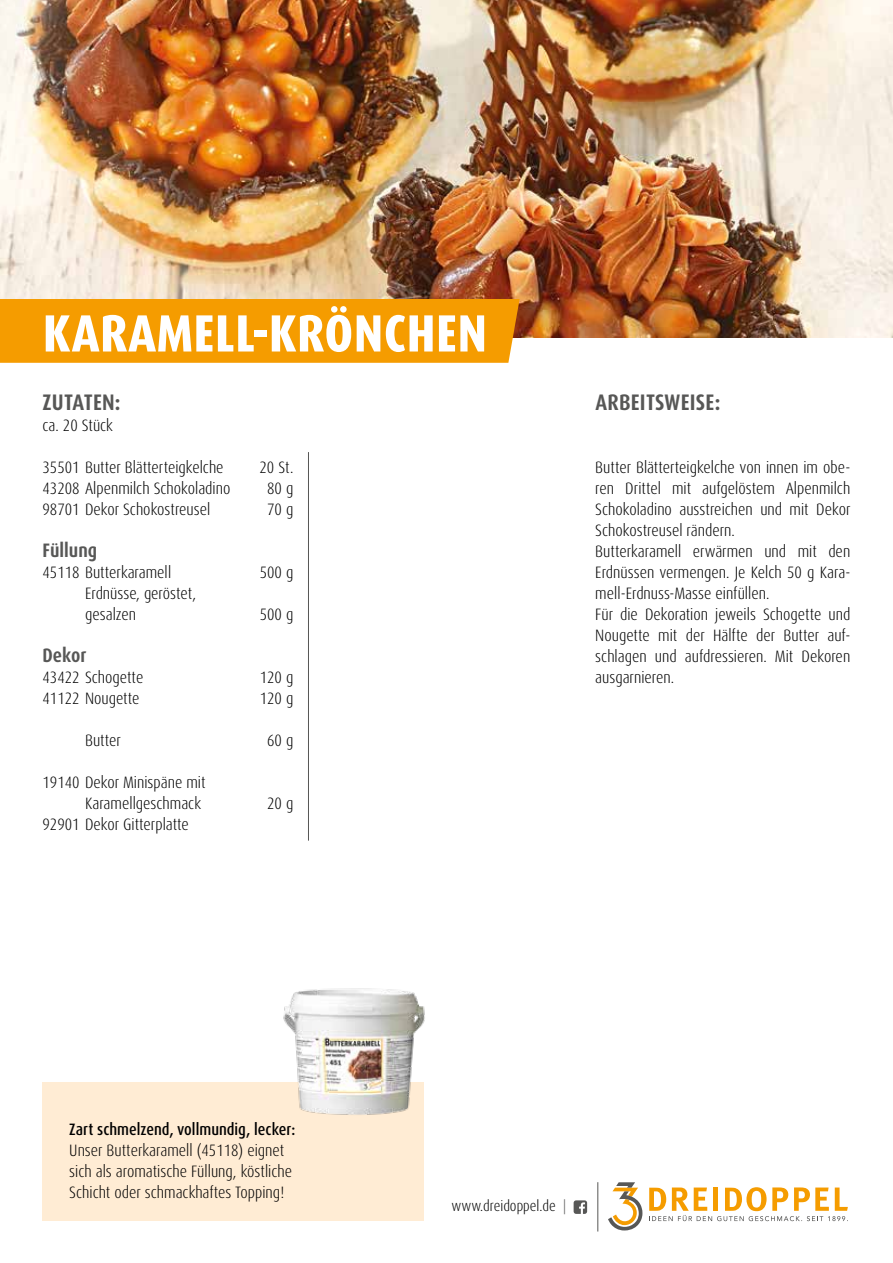
<style>
.page{position:relative;width:893px;height:1263px;background:#fff}
.page>*{position:absolute;margin:0;border:0;box-sizing:border-box;transform-origin:0 0}
.t1{font:800 condensed 52.5px "Dax Pro";letter-spacing:.01em;color:#fff}
.t2{font:700 condensed 22.5px "Dax Pro";letter-spacing:.01em;color:#575756}
.t3{font:700 condensed 19.5px "Dax Pro";color:#575756}
.t4{font:300 condensed 16.5px/21px "Dax Pro";color:#000}
.t5{font:500 condensed 16.5px "Dax Pro";color:#000}
.t6{font:300 condensed 15px "Dax Pro";color:#000}
.s1{color:#575756}
</style>
<div class="page">
<img style="left:0;top:0;width:893px;height:337px">
<svg style="left:574px;top:1200px;width:13px;height:14px"></svg>
<svg style="left:649px;top:1187px;width:199px;height:34px"></svg>
<svg style="left:608px;top:1182px;width:34px;height:48px"></svg>
<hr style="left:597px;top:1182px;width:1px;height:49px;background:#575756">
<hr style="left:308px;top:452px;width:1px;height:389px;background:#575756">
<div style="left:43px;top:1082px;width:381px;height:138px;background:#ffecd4"></div>
<img style="left:283px;top:988px;width:142px;height:127px">
<div style="left:0;top:299px;width:520px;height:64px;background:#f59c00"></div>
<h1 class="t1" style="left:43px;top:299px;width:446px">KARAMELL-KRÖNCHEN</h1>
<h2 class="t2" style="left:43px;top:388px;width:79px">ZUTATEN:</h2>
<p class="t4" style="left:43px;top:415px;width:72px">ca. 20 Stück</p>
<p class="t4" style="left:43px;top:457px;width:183px">35501 Butter Blätterteigkelche</p>
<p class="t4" style="left:260px;top:457px;width:35px">20 St.</p>
<p class="t4" style="left:43px;top:478px;width:189px">43208 Alpenmilch Schokoladino</p>
<p class="t4" style="left:267px;top:478px;width:28px">80 g</p>
<p class="t4" style="left:43px;top:499px;width:169px">98701 Dekor Schokostreusel</p>
<p class="t4" style="left:267px;top:499px;width:28px">70 g</p>
<p class="t3" style="left:43px;top:538px;width:56px">Füllung</p>
<p class="t4" style="left:43px;top:562px;width:130px">45118 Butterkaramell</p>
<p class="t4" style="left:260px;top:562px;width:35px">500 g</p>
<p class="t4" style="left:85px;top:583px;width:113px">Erdnüsse, geröstet, gesalzen</p>
<p class="t4" style="left:260px;top:604px;width:35px">500 g</p>
<p class="t3" style="left:43px;top:643px;width:45px">Dekor</p>
<p class="t4" style="left:43px;top:667px;width:102px">43422 Schogette</p>
<p class="t4" style="left:260px;top:667px;width:35px">120 g</p>
<p class="t4" style="left:43px;top:688px;width:99px">41122 Nougette</p>
<p class="t4" style="left:260px;top:688px;width:35px">120 g</p>
<p class="t4" style="left:85px;top:730px;width:37px">Butter</p>
<p class="t4" style="left:267px;top:730px;width:28px">60 g</p>
<p class="t4" style="left:43px;top:772px;width:165px;text-align:right">19140 Dekor Minispäne mit<br>Karamellgeschmack</p>
<p class="t4" style="left:267px;top:793px;width:28px">20 g</p>
<p class="t4" style="left:43px;top:814px;width:148px">92901 Dekor Gitterplatte</p>
<h2 class="t2" style="left:595px;top:388px;width:127px">ARBEITSWEISE:</h2>
<p class="t4" style="left:595px;top:457px;width:257px">Butter Blätterteigkelche von innen im obe&shy;ren Drittel mit aufgelöstem Alpenmilch Schokoladino ausstreichen und mit Dekor Schokostreusel rändern.<br>Butterkaramell erwärmen und mit den Erdnüssen vermengen. Je Kelch 50 g Kara&shy;mell-Erdnuss-Masse einfüllen.<br>Für die Dekoration jeweils Schogette und Nougette mit der Hälfte der Butter auf&shy;schlagen und aufdressieren. Mit Dekoren ausgarnieren.</p>
<p class="t5" style="left:69px;top:1118px;width:228px">Zart schmelzend, vollmundig, lecker:</p>
<p class="t4" style="left:69px;top:1139px;width:224px">Unser Butterkaramell (45118) eignet sich als aromatische Füllung, köstliche<br>Schicht oder schmackhaftes Topping!</p>
<p class="t6" style="left:452px;top:1196px;width:116px">www.dreidoppel.de <span class="s1">|</span></p>
</div>
